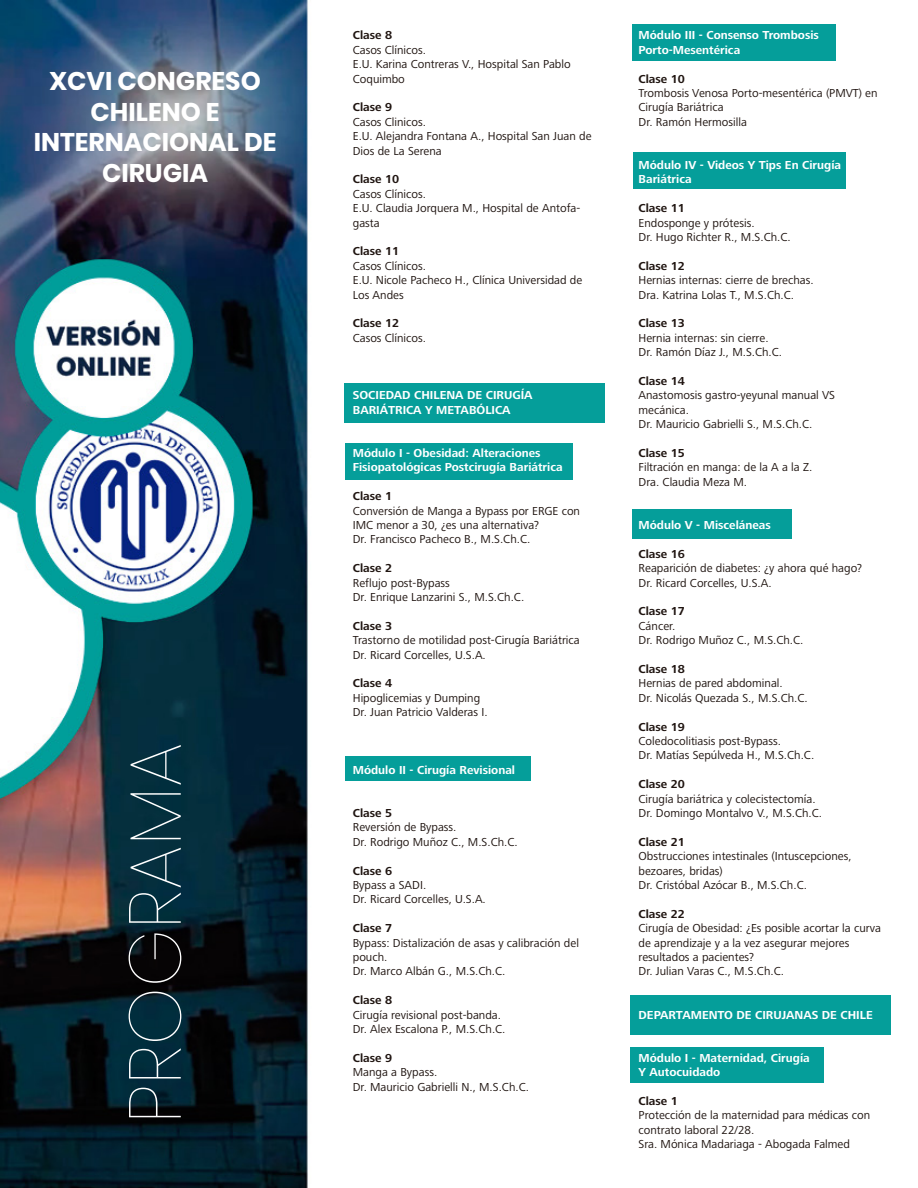
<style>
.page{position:relative;width:918px;height:1188px;background:#fff}
.page>*{position:absolute;margin:0;border:0;box-sizing:border-box;transform-origin:0 0}
.t1{font:100 73.5px "Poppins";color:#fff}
.t2{font:700 25.5px/30.6px "Poppins";color:#fff;text-align:center}
.t3{font:12px/14.4px "Frutiger Next LT";color:#1f1410}
.t4{font:700 12px/14.4px "Frutiger Next LT";color:#fff}
.t5{font:700 12px "Frutiger Next LT";color:#1f1410}
</style>
<div class="page">
<img style="left:0;top:0;width:345px;height:1188px">
<div style="left:633px;top:509px;width:159px;height:29px;background:#059e9a"></div>
<div style="left:633px;top:152px;width:212px;height:37px;background:#059e9a"></div>
<div style="left:345px;top:756px;width:185px;height:25px;background:#059e9a"></div>
<div style="left:630px;top:1047px;width:194px;height:36px;background:#059e9a"></div>
<div style="left:630px;top:996px;width:261px;height:39px;background:#059e9a"></div>
<div style="left:633px;top:25px;width:203px;height:36px;background:#059e9a"></div>
<div style="left:345px;top:443px;width:227px;height:37px;background:#059e9a"></div>
<div style="left:345px;top:383px;width:260px;height:40px;background:#059e9a"></div>
<h2 class="t2" style="left:34px;top:66px;width:244px">XCVI CONGRESO<br>CHILENO E<br>INTERNACIONAL DE<br>CIRUGIA</h2>
<h1 class="t1" style="left:112px;top:1124px;width:382px;rotate:-90deg">PROGRAMA</h1>
<p class="t5" style="left:353px;top:29px;width:41px">Clase 8</p>
<p class="t3" style="left:353px;top:43px;width:219px">Casos Clínicos.<br>E.U. Karina Contreras V., Hospital San Pablo<br>Coquimbo</p>
<p class="t5" style="left:353px;top:101px;width:41px">Clase 9</p>
<p class="t3" style="left:353px;top:115px;width:240px">Casos Clinicos.<br>E.U. Alejandra Fontana A., Hospital San Juan de<br>Dios de La Serena</p>
<p class="t5" style="left:353px;top:173px;width:48px">Clase 10</p>
<p class="t3" style="left:353px;top:187px;width:229px">Casos Clínicos.<br>E.U. Claudia Jorquera M., Hospital de Antofa&shy;gasta</p>
<p class="t5" style="left:353px;top:245px;width:48px">Clase 11</p>
<p class="t3" style="left:353px;top:259px;width:231px">Casos Clínicos.<br>E.U. Nicole Pacheco H., Clínica Universidad de<br>Los Andes</p>
<p class="t5" style="left:353px;top:317px;width:48px">Clase 12</p>
<p class="t3" style="left:353px;top:331px;width:75px">Casos Clínicos.</p>
<p class="t4" style="left:353px;top:388px;width:181px">SOCIEDAD CHILENA DE CIRUGÍA<br>BARIÁTRICA Y METABÓLICA</p>
<p class="t4" style="left:353px;top:446px;width:211px">Módulo I - Obesidad: Alteraciones<br>Fisiopatológicas Postcirugía Bariátrica</p>
<p class="t5" style="left:353px;top:490px;width:41px">Clase 1</p>
<p class="t3" style="left:353px;top:503px;width:229px">Conversión de Manga a Bypass por ERGE con<br>IMC menor a 30, ¿es una alternativa?<br>Dr. Francisco Pacheco B., M.S.Ch.C.</p>
<p class="t5" style="left:353px;top:562px;width:41px">Clase 2</p>
<p class="t3" style="left:353px;top:575px;width:173px">Reflujo post-Bypass<br>Dr. Enrique Lanzarini S., M.S.Ch.C.</p>
<p class="t5" style="left:353px;top:619px;width:41px">Clase 3</p>
<p class="t3" style="left:353px;top:633px;width:229px">Trastorno de motilidad post-Cirugía Bariátrica<br>Dr. Ricard Corcelles, U.S.A.</p>
<p class="t5" style="left:353px;top:677px;width:41px">Clase 4</p>
<p class="t3" style="left:353px;top:691px;width:136px">Hipoglicemias y Dumping<br>Dr. Juan Patricio Valderas I.</p>
<p class="t4" style="left:353px;top:763px;width:164px">Módulo II - Cirugía Revisional</p>
<p class="t5" style="left:353px;top:806px;width:41px">Clase 5</p>
<p class="t3" style="left:353px;top:820px;width:166px">Reversión de Bypass.<br>Dr. Rodrigo Muñoz C., M.S.Ch.C.</p>
<p class="t5" style="left:353px;top:864px;width:41px">Clase 6</p>
<p class="t3" style="left:353px;top:878px;width:135px">Bypass a SADI.<br>Dr. Ricard Corcelles, U.S.A.</p>
<p class="t5" style="left:353px;top:922px;width:41px">Clase 7</p>
<p class="t3" style="left:353px;top:935px;width:228px">Bypass: Distalización de asas y calibración del pouch.<br>Dr. Marco Albán G., M.S.Ch.C.</p>
<p class="t5" style="left:353px;top:994px;width:41px">Clase 8</p>
<p class="t3" style="left:353px;top:1007px;width:154px">Cirugía revisional post-banda.<br>Dr. Alex Escalona P., M.S.Ch.C.</p>
<p class="t5" style="left:353px;top:1051px;width:41px">Clase 9</p>
<p class="t3" style="left:353px;top:1065px;width:178px">Manga a Bypass.<br>Dr. Mauricio Gabrielli N., M.S.Ch.C.</p>
<p class="t4" style="left:639px;top:28px;width:182px">Módulo III - Consenso Trombosis<br>Porto-Mesentérica</p>
<p class="t5" style="left:639px;top:72px;width:48px">Clase 10</p>
<p class="t3" style="left:639px;top:86px;width:241px">Trombosis Venosa Porto-mesentérica (PMVT) en<br>Cirugía Bariátrica<br>Dr. Ramón Hermosilla</p>
<p class="t4" style="left:639px;top:158px;width:204px">Módulo IV - Videos Y Tips En Cirugía<br>Bariátrica</p>
<p class="t5" style="left:639px;top:202px;width:48px">Clase 11</p>
<p class="t3" style="left:639px;top:215px;width:154px">Endosponge y prótesis.<br>Dr. Hugo Richter R., M.S.Ch.C.</p>
<p class="t5" style="left:639px;top:259px;width:48px">Clase 12</p>
<p class="t3" style="left:639px;top:273px;width:177px">Hernias internas: cierre de brechas.<br>Dra. Katrina Lolas T., M.S.Ch.C.</p>
<p class="t5" style="left:639px;top:317px;width:48px">Clase 13</p>
<p class="t3" style="left:639px;top:331px;width:145px">Hernia internas: sin cierre.<br>Dr. Ramón Díaz J., M.S.Ch.C.</p>
<p class="t5" style="left:639px;top:374px;width:48px">Clase 14</p>
<p class="t3" style="left:639px;top:388px;width:198px">Anastomosis gastro-yeyunal manual VS mecánica.<br>Dr. Mauricio Gabrielli S., M.S.Ch.C.</p>
<p class="t5" style="left:639px;top:446px;width:48px">Clase 15</p>
<p class="t3" style="left:639px;top:460px;width:175px">Filtración en manga: de la A a la Z.<br>Dra. Claudia Meza M.</p>
<p class="t4" style="left:639px;top:518px;width:134px">Módulo V - Misceláneas</p>
<p class="t5" style="left:639px;top:547px;width:48px">Clase 16</p>
<p class="t3" style="left:639px;top:561px;width:225px">Reaparición de diabetes: ¿y ahora qué hago?<br>Dr. Ricard Corcelles, U.S.A.</p>
<p class="t5" style="left:639px;top:605px;width:48px">Clase 17</p>
<p class="t3" style="left:639px;top:619px;width:166px">Cáncer.<br>Dr. Rodrigo Muñoz C., M.S.Ch.C.</p>
<p class="t5" style="left:639px;top:662px;width:48px">Clase 18</p>
<p class="t3" style="left:639px;top:676px;width:171px">Hernias de pared abdominal.<br>Dr. Nicolás Quezada S., M.S.Ch.C.</p>
<p class="t5" style="left:639px;top:720px;width:48px">Clase 19</p>
<p class="t3" style="left:639px;top:734px;width:177px">Coledocolitiasis post-Bypass.<br>Dr. Matías Sepúlveda H., M.S.Ch.C.</p>
<p class="t5" style="left:639px;top:778px;width:48px">Clase 20</p>
<p class="t3" style="left:639px;top:791px;width:185px">Cirugía bariátrica y colecistectomía.<br>Dr. Domingo Montalvo V., M.S.Ch.C.</p>
<p class="t5" style="left:639px;top:835px;width:48px">Clase 21</p>
<p class="t3" style="left:639px;top:849px;width:215px">Obstrucciones intestinales (Intuscepciones, bezoares, bridas)<br>Dr. Cristóbal Azócar B., M.S.Ch.C.</p>
<p class="t5" style="left:639px;top:907px;width:48px">Clase 22</p>
<p class="t3" style="left:639px;top:921px;width:244px">Cirugía de Obesidad: ¿Es posible acortar la curva de aprendizaje y a la vez asegurar mejores resultados a pacientes?<br>Dr. Julian Varas C., M.S.Ch.C.</p>
<p class="t4" style="left:639px;top:1007px;width:236px">DEPARTAMENTO DE CIRUJANAS DE CHILE</p>
<p class="t4" style="left:639px;top:1051px;width:173px">Módulo I - Maternidad, Cirugía<br>Y Autocuidado</p>
<p class="t5" style="left:639px;top:1094px;width:41px">Clase 1</p>
<p class="t3" style="left:639px;top:1108px;width:233px">Protección de la maternidad para médicas con contrato laboral 22/28.<br>Sra. Mónica Madariaga - Abogada Falmed</p>
</div>
